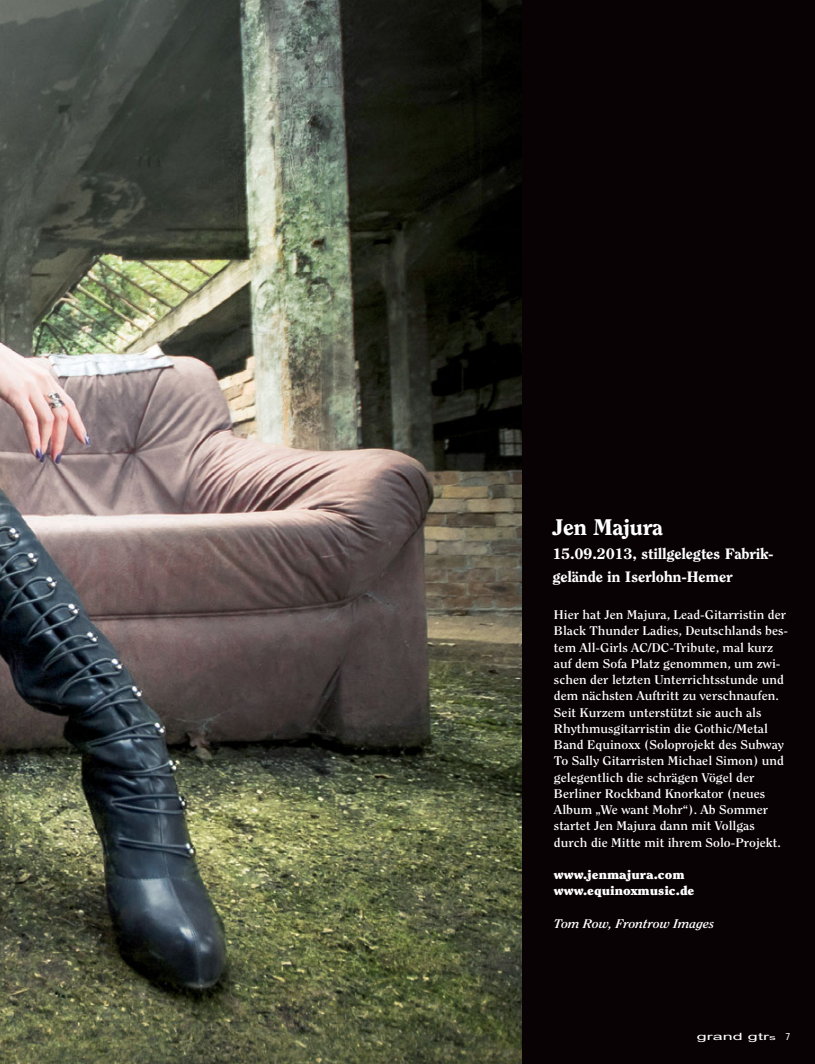
<style>
.page{position:relative;width:815px;height:1064px;background:#fff}
.page>*{position:absolute;margin:0;border:0;box-sizing:border-box;transform-origin:0 0}
.t1{font:800 22.5px "Clearface Std";letter-spacing:-.015em;color:#fff;scale:1.1 1}
.t2{font:800 15px/23.8px "Clearface Std";letter-spacing:-.015em;color:#fff;scale:1.1 1}
.t3{font:700 12.5px/16.2px "Clearface Std";color:#fff;scale:1.1 1}
.t4{font:900 12.5px/16.2px "Clearface Std";color:#fff;scale:1.1 1}
.t5{font:italic 700 12.5px "Clearface Std";color:#fff;scale:1.1 1}
.t6{font:10px "Arial";color:#fff;scale:1.8 1}
.s1{font-size:7.5px}
.s2{font-family:"Frutiger LT Std";font-stretch:condensed}
</style>
<div class="page">
<img style="left:0;top:0;width:522px;height:1064px">
<div style="left:522px;top:0;width:293px;height:1064px;background:#090204"></div>
<h1 class="t1" style="left:552px;top:516px;width:102px">Jen Majura</h1>
<p class="t2" style="left:552px;top:542px;width:203px">15.09.2013, stillgelegtes Fabrik&shy;gelände in Iserlohn-Hemer</p>
<p class="t3" style="left:554px;top:607px;width:214px">Hier hat Jen Majura, Lead-Gitarristin der Black Thunder Ladies, Deutschlands bes&shy;tem All-Girls AC/DC-Tribute, mal kurz auf dem Sofa Platz genommen, um zwi&shy;schen der letzten Unterrichtsstunde und dem nächsten Auftritt zu verschnaufen.<br>Seit Kurzem unterstützt sie auch als Rhythmusgitarristin die Gothic/Metal Band Equinoxx (Soloprojekt des Subway To Sally Gitarristen Michael Simon) und gelegentlich die schrägen Vögel der Berliner Rockband Knorkator (neues Album „We want Mohr“). Ab Sommer startet Jen Majura dann mit Vollgas durch die Mitte mit ihrem Solo-Projekt.</p>
<p class="t4" style="left:554px;top:866px;width:129px">www.jenmajura.com www.equinoxmusic.de</p>
<p class="t5" style="left:554px;top:916px;width:148px">Tom Row, Frontrow Images</p>
<p class="t6" style="left:697px;top:1032px;width:53px">grand gtr<span class="s1">s</span> <span class="s2">7</span></p>
</div>
